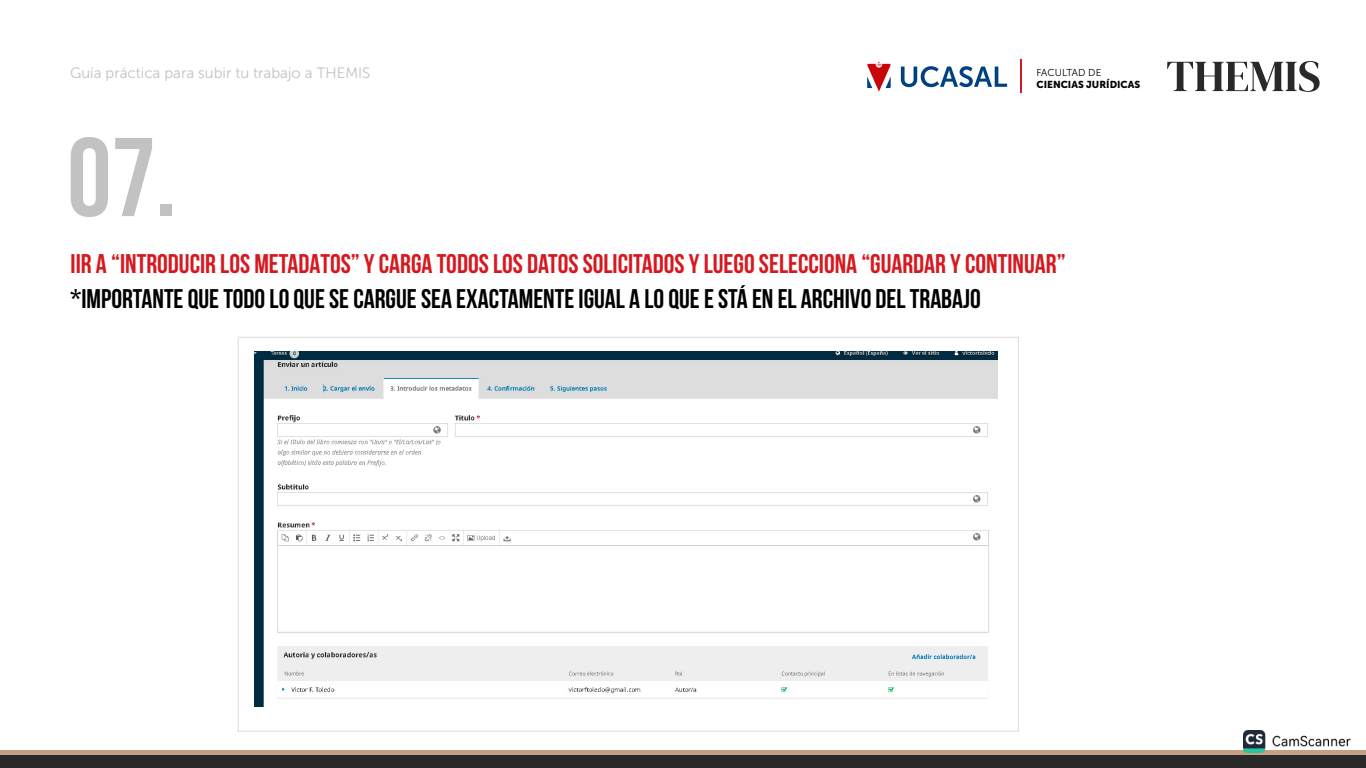
<style>
.page{position:relative;width:1366px;height:768px;background:#fff}
.page>*{position:absolute;margin:0;border:0;box-sizing:border-box;transform-origin:0 0}
.t1{font:700 111.8px "Bebas Neue";color:#c2c2c2}
.t2{font:700 27px "Bebas Neue";color:#d61920}
.t3{font:700 27px "Bebas Neue";color:#000}
.t4{font:15px "Museo Sans 300";color:#c2c2c2}
.t5{font:10px "Museo Sans 900";color:#000}
.t6{font:10px "Museo Sans 300";letter-spacing:-.005em;color:#000}
</style>
<div class="page">
<svg style="left:1167px;top:61px;width:153px;height:31px"></svg>
<div style="left:0;top:755px;width:1366px;height:13px;background:#292928"></div>
<hr style="left:0;top:751px;width:1366px;height:4px;background:#c5a082">
<svg style="left:901px;top:66px;width:106px;height:21px"></svg>
<svg style="left:867px;top:62px;width:24px;height:30px"></svg>
<hr style="left:1021px;top:60px;width:1px;height:33px;background:#d61920">
<img style="left:255px;top:351px;width:743px;height:355px">
<img style="left:1243px;top:730px;width:108px;height:23px">
<p class="t4" style="left:70px;top:64px;width:302px">Guía práctica para subir tu trabajo a THEMIS</p>
<h1 class="t1" style="left:67px;top:116px;width:111px">07.</h1>
<p class="t6" style="left:1036px;top:67px;width:66px">FACULTAD DE</p>
<p class="t5" style="left:1036px;top:79px;width:105px">CIENCIAS JURÍDICAS</p>
<p class="t2" style="left:71px;top:249px;width:996px">IIR A “INTRODUCIR LOS METADATOS” Y CARGA TODOS LOS DATOS SOLICITADOS Y LUEGO SELECCIONA “GUARDAR Y CONTINUAR”</p>
<p class="t3" style="left:71px;top:284px;width:912px">*IMPORTANTE QUE TODO LO QUE SE CARGUE SEA EXACTAMENTE IGUAL A LO QUE E STÁ EN EL ARCHIVO DEL TRABAJO</p>
</div>
